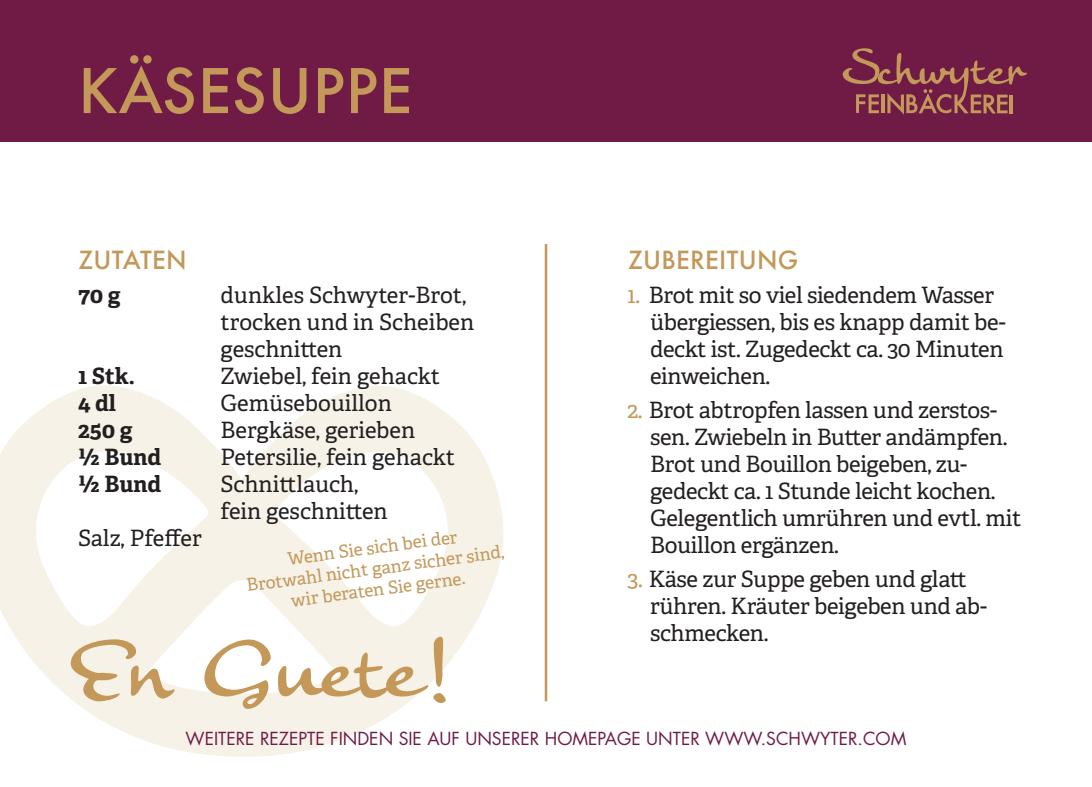
<style>
.page{position:relative;width:1092px;height:787px;background:#fff}
.page>*{position:absolute;margin:0;border:0;box-sizing:border-box;transform-origin:0 0}
.t1{font:79.25px "Banana";color:#c39859}
.t2{font:500 67.5px "Futura PT";letter-spacing:.01em;color:#c39859}
.t3{font:500 27.5px "Futura PT";letter-spacing:.01em;color:#c39859}
.t4{font:22.5px/27px "Adelle";letter-spacing:-.015em;color:#231f20}
.t5{font:700 22.5px "Adelle";color:#231f20}
.t6{font:17.5px/21px "Adelle";color:#c39859;text-align:center}
.t7{font:17.5px "Futura Std";color:#6f1b46}
.s1{color:#c39859}
</style>
<div class="page">
<div style="left:0;top:0;width:1091px;height:142px;background:#6f1b46"></div>
<svg style="left:842px;top:48px;width:185px;height:67px"></svg>
<hr style="left:544px;top:244px;width:3px;height:457px;background:#c39859">
<svg style="left:0;top:385px;width:504px;height:372px;fill:#f7f2e8"></svg>
<h2 class="t2" style="left:78px;top:50px;width:335px">KÄSESUPPE</h2>
<p class="t3" style="left:78px;top:243px;width:110px">ZUTATEN</p>
<p class="t5" style="left:78px;top:280px;width:44px">70 g</p>
<p class="t4" style="left:220px;top:281px;width:255px">dunkles Schwyter-Brot, trocken und in Scheiben geschnitten</p>
<p class="t5" style="left:78px;top:361px;width:58px">1 Stk.</p>
<p class="t4" style="left:220px;top:362px;width:221px">Zwiebel, fein gehackt</p>
<p class="t5" style="left:78px;top:388px;width:39px">4 dl</p>
<p class="t4" style="left:220px;top:389px;width:173px">Gemüsebouillon</p>
<p class="t5" style="left:78px;top:415px;width:56px">250 g</p>
<p class="t4" style="left:220px;top:416px;width:196px">Bergkäse, gerieben</p>
<p class="t5" style="left:78px;top:442px;width:85px">½ Bund</p>
<p class="t4" style="left:220px;top:443px;width:236px">Petersilie, fein gehackt</p>
<p class="t5" style="left:78px;top:469px;width:85px">½ Bund</p>
<p class="t4" style="left:220px;top:470px;width:169px">Schnittlauch, fein geschnitten</p>
<p class="t4" style="left:78px;top:524px;width:125px">Salz, Pfeffer</p>
<p class="t6" style="left:242px;top:555px;width:261px;rotate:-8deg">Wenn Sie sich bei der<br>Brotwahl nicht ganz sicher sind, wir beraten Sie gerne.</p>
<h1 class="t1" style="left:68px;top:618px;width:392px">En Guete!</h1>
<p class="t3" style="left:627px;top:243px;width:172px">ZUBEREITUNG</p>
<p class="t4" style="left:650px;top:281px;width:357px;text-indent:-22px"><span class="s1">1.</span> Brot mit so viel siedendem Wasser übergiessen, bis es knapp damit be&shy;deckt ist. Zugedeckt ca. 30 Minuten einweichen.</p>
<p class="t4" style="left:650px;top:397px;width:373px;text-indent:-22px"><span class="s1">2.</span> Brot abtropfen lassen und zerstos&shy;sen. Zwiebeln in Butter andämpfen.<br>Brot und Bouillon beigeben, zu&shy;gedeckt ca. 1 Stunde leicht kochen.<br>Gelegentlich umrühren und evtl. mit<br>Bouillon ergänzen.</p>
<p class="t4" style="left:650px;top:566px;width:338px;text-indent:-22px"><span class="s1">3.</span> Käse zur Suppe geben und glatt rühren. Kräuter beigeben und ab&shy;schmecken.</p>
<p class="t7" style="left:185px;top:727px;width:722px">WEITERE REZEPTE FINDEN SIE AUF UNSERER HOMEPAGE UNTER WWW.SCHWYTER.COM</p>
</div>
